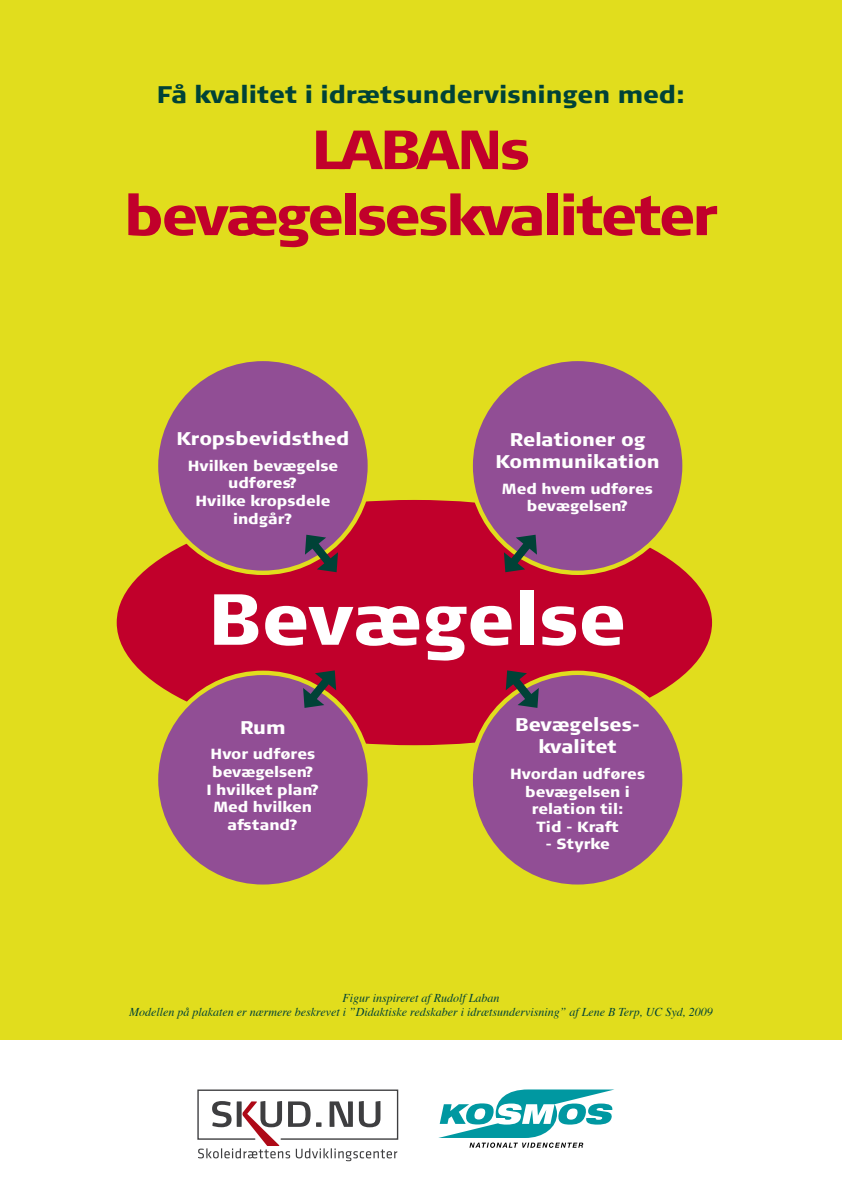
<style>
.page{position:relative;width:842px;height:1191px;background:#fff}
.page>*{position:absolute;margin:0;border:0;box-sizing:border-box;transform-origin:0 0}
.t1{font:900 72px "Signa OT";color:#fff}
.t2{font:900 55px/66px "Signa OT";letter-spacing:-.05em;color:#c1002b;text-align:center}
.t3{font:900 24px "Signa OT";color:#004237}
.t4{font:900 18.3px/22px "Signa OT";color:#fff;text-align:center}
.t5{font:900 14.7px/17.6px "Signa OT";color:#fff;text-align:center}
.t6{font:italic 12px/14.4px "Times";color:#004237;text-align:center}
</style>
<div class="page">
<div style="left:0;top:0;width:842px;height:1040px;background:#e1dd1d"></div>
<svg style="left:197px;top:1089px;width:202px;height:72px"></svg>
<svg style="left:438px;top:1089px;width:176px;height:58px"></svg>
<div style="left:117px;top:500px;width:595px;height:245px;background:#c1002b;border-radius:50%"></div>
<div style="left:156px;top:359px;width:214px;height:214px;background:#914e95;border-radius:50%"></div>
<div style="left:156px;top:673px;width:214px;height:213px;background:#914e95;border-radius:50%"></div>
<div style="left:471px;top:673px;width:213px;height:213px;background:#914e95;border-radius:50%"></div>
<div style="left:471px;top:359px;width:213px;height:214px;background:#914e95;border-radius:50%"></div>
<svg style="left:301px;top:534px;width:41px;height:39px"></svg>
<svg style="left:479px;top:670px;width:64px;height:62px"></svg>
<svg style="left:500px;top:534px;width:41px;height:39px"></svg>
<svg style="left:299px;top:670px;width:41px;height:39px"></svg>
<h3 class="t3" style="left:157px;top:79px;width:529px">Få kvalitet i idrætsundervisningen med:</h3>
<h2 class="t2" style="left:124px;top:116px;width:595px">LABANs bevægelseskvaliteter</h2>
<p class="t4" style="left:176px;top:427px;width:175px">Kropsbevidsthed</p>
<p class="t5" style="left:188px;top:456px;width:152px">Hvilken bevægelse udføres?<br>Hvilke kropsdele indgår?</p>
<p class="t4" style="left:496px;top:428px;width:165px">Relationer og<br>Kommunikation</p>
<p class="t5" style="left:502px;top:479px;width:152px">Med hvem udføres bevægelsen?</p>
<h1 class="t1" style="left:208px;top:574px;width:419px">Bevægelse</h1>
<p class="t4" style="left:240px;top:716px;width:47px">Rum</p>
<p class="t5" style="left:206px;top:745px;width:114px">Hvor udføres bevægelsen?<br>I hvilket plan?<br>Med hvilken afstand?</p>
<p class="t4" style="left:515px;top:713px;width:126px">Bevægelses&shy;kvalitet</p>
<p class="t5" style="left:510px;top:764px;width:137px">Hvordan udføres bevægelsen i relation til:<br>Tid - Kraft</p>
<p class="t5" style="left:545px;top:835px;width:66px">- Styrke</p>
<p class="t6" style="left:129px;top:989px;width:585px">Figur inspireret af Rudolf Laban<br>Modellen på plakaten er nærmere beskrevet i ”Didaktiske redskaber i idrætsundervisning” af Lene B Terp, UC Syd, 2009</p>
</div>
